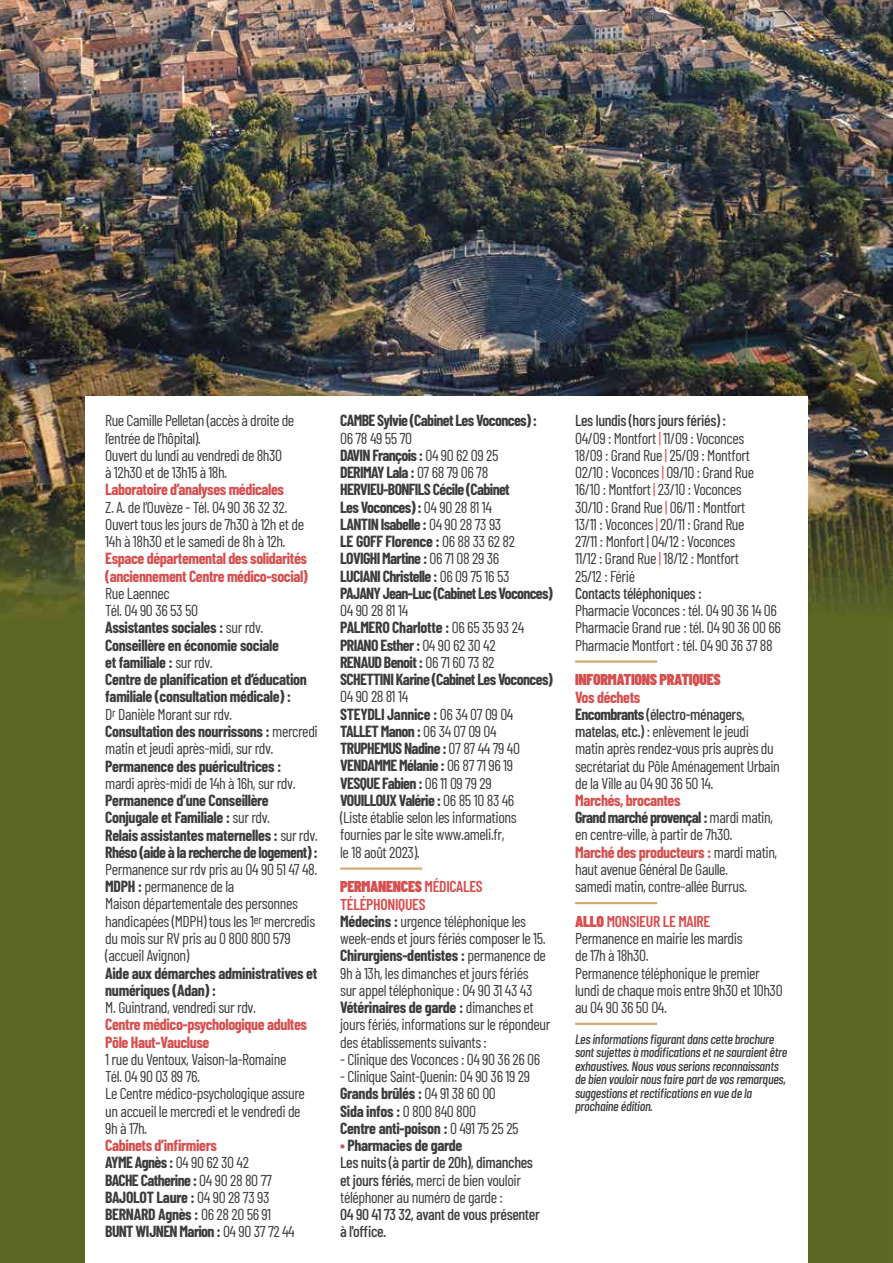
<style>
.page{position:relative;width:893px;height:1263px;background:#fff}
.page>*{position:absolute;margin:0;border:0;box-sizing:border-box;transform-origin:0 0}
.t1{font:15.75px/17.2px "Barlow Condensed";letter-spacing:-.025em;color:#3c3c3b}
.t2{font:700 15.75px/17.2px "Barlow Condensed";letter-spacing:-.025em;color:#3c3c3b}
.t3{font:500 15.75px/17.2px "Barlow Condensed";letter-spacing:-.025em;color:#3c3c3b}
.t4{font:700 15.75px/17.2px "Barlow Condensed";letter-spacing:-.025em;color:#d64f4f}
.t5{font:900 15.75px "Barlow Condensed";letter-spacing:-.02em;color:#d64f4f}
.t6{font:italic 500 13.5px/13.5px "Barlow Condensed";letter-spacing:-.02em;color:#3c3c3b}
.s1{font-weight:400}
.s2{font-weight:700}
.s3{color:#d64f4f}
.s4{font-weight:900;color:#d64f4f}
.s5{font-weight:600;color:#d64f4f}
.s6{font-weight:700;color:#d64f4f}
.s7{font-weight:500}
</style>
<div class="page">
<img style="left:0;top:0;width:893px;height:1263px">
<div style="left:85px;top:396px;width:723px;height:867px;background:#fff"></div>
<hr style="left:340px;top:867px;width:82px;height:3px;background:#d4aa73">
<hr style="left:575px;top:660px;width:82px;height:3px;background:#d4aa73">
<hr style="left:575px;top:902px;width:82px;height:2px;background:#d4aa73">
<hr style="left:575px;top:1023px;width:82px;height:2px;background:#d4aa73">
<p class="t1" style="left:105px;top:411px;width:191px">Rue Camille Pelletan (accès à droite de l’entrée de l’hôpital).<br>Ouvert du lundi au vendredi de 8h30<br>à 12h30 et de 13h15 à 18h.</p>
<p class="t4" style="left:105px;top:480px;width:180px">Laboratoire d’analyses médicales</p>
<p class="t1" style="left:105px;top:497px;width:200px">Z. A. de l’Ouvèze - Tél. 04 90 36 32 32.<br>Ouvert tous les jours de 7h30 à 12h et de<br>14h à 18h30 et le samedi de 8h à 12h.</p>
<p class="t4" style="left:105px;top:549px;width:204px">Espace départemental des solidarités (anciennement Centre médico-social)</p>
<p class="t2" style="left:105px;top:584px;width:214px"><span class="s1">Rue Laennec<br>Tél. 04 90 36 53 50<br></span>Assistantes sociales : <span class="s1">sur rdv.<br></span>Conseillère en économie sociale<br>et familiale : <span class="s1">sur rdv.<br></span>Centre de planification et d’éducation familiale (consultation médicale) :<br><span class="s1">D</span><sup>r</sup> <span class="s1">Danièle Morant sur rdv.<br></span>Consultation des nourrissons : <span class="s1">mercredi matin et jeudi après-midi, sur rdv.</span></p>
<p class="t2" style="left:105px;top:756px;width:178px">Permanence des puéricultrices :</p>
<p class="t1" style="left:105px;top:773px;width:192px">mardi après-midi de 14h à 16h, sur rdv.</p>
<p class="t2" style="left:105px;top:791px;width:214px">Permanence d’une Conseillère Conjugale et Familiale : <span class="s1">sur rdv.<br></span>Relais assistantes maternelles : <span class="s1">sur rdv.<br></span>Rhéso (aide à la recherche de logement) :</p>
<p class="t1" style="left:105px;top:859px;width:214px">Permanence sur rdv pris au 04 90 51 47 48.<br><span class="s2">MDPH :</span> permanence de la<br>Maison départementale des personnes handicapées (MDPH) tous les 1<sup>er</sup> mercredis du mois sur RV pris au 0 800 800 579 (accueil Avignon)</p>
<p class="t2" style="left:105px;top:963px;width:214px">Aide aux démarches administratives et numériques (Adan) :</p>
<p class="t1" style="left:105px;top:997px;width:152px">M. Guintrand, vendredi sur rdv.</p>
<p class="t4" style="left:105px;top:1015px;width:203px">Centre médico-psychologique adultes<br>Pôle Haut-Vaucluse</p>
<p class="t1" style="left:105px;top:1049px;width:201px">1 rue du Ventoux, Vaison-la-Romaine<br>Tél. 04 90 03 89 76.<br>Le Centre médico-psychologique assure un accueil le mercredi et le vendredi de<br>9h à 17h.</p>
<p class="t2" style="left:105px;top:1136px;width:191px"><span class="s3">Cabinets d’infirmiers<br></span>AYME Agnès : <span class="s1">04 90 62 30 42<br></span>BACHE Catherine : <span class="s1">04 90 28 80 77<br></span>BAJOLOT Laure : <span class="s1">04 90 28 73 93<br></span>BERNARD Agnès : <span class="s1">06 28 20 56 91<br></span>BUNT WIJNEN Marion : <span class="s1">04 90 37 72 44</span></p>
<p class="t2" style="left:340px;top:411px;width:199px">CAMBE Sylvie (Cabinet Les Voconces) :</p>
<p class="t2" style="left:340px;top:428px;width:214px"><span class="s1">06 78 49 55 70<br></span>DAVIN François : <span class="s1">04 90 62 09 25<br></span>DERIMAY Lala : <span class="s1">07 68 79 06 78<br></span>HERVIEU-BONFILS Cécile (Cabinet<br>Les Voconces) : <span class="s1">04 90 28 81 14<br></span>LANTIN Isabelle : <span class="s1">04 90 28 73 93<br></span>LE GOFF Florence : <span class="s1">06 88 33 62 82<br></span>LOVIGHI Martine : <span class="s1">06 71 08 29 36<br></span>LUCIANI Christelle : <span class="s1">06 09 75 16 53<br></span>PAJANY Jean-Luc (Cabinet Les Voconces)</p>
<p class="t2" style="left:340px;top:601px;width:214px"><span class="s1">04 90 28 81 14<br></span>PALMERO Charlotte : <span class="s1">06 65 35 93 24<br></span>PRIANO Esther : <span class="s1">04 90 62 30 42<br></span>RENAUD Benoit : <span class="s1">06 71 60 73 82<br></span>SCHETTINI Karine (Cabinet Les Voconces)</p>
<p class="t1" style="left:340px;top:687px;width:181px">04 90 28 81 14<br><span class="s2">STEYDLI Jannice :</span> 06 34 07 09 04<br><span class="s2">TALLET Manon :</span> 06 34 07 09 04<br><span class="s2">TRUPHEMUS Nadine :</span> 07 87 44 79 40<br><span class="s2">VENDAMME Mélanie :</span> 06 87 71 96 19<br><span class="s2">VESQUE Fabien :</span> 06 11 09 79 29<br><span class="s2">VOUILLOUX Valérie :</span> 06 85 10 83 46 (Liste établie selon les informations fournies par le site www.ameli.fr,<br>le 18 août 2023).</p>
<p class="t1" style="left:340px;top:877px;width:212px"><span class="s4">PERMANENCES</span> <span class="s5">MÉDICALES TÉLÉPHONIQUES<br></span><span class="s2">Médecins :</span> urgence téléphonique les week-ends et jours fériés composer le 15.<br><span class="s2">Chirurgiens-dentistes :</span> permanence de 9h à 13h, les dimanches et jours fériés<br>sur appel téléphonique : 04 90 31 43 43<br><span class="s2">Vétérinaires de garde :</span> dimanches et jours fériés, informations sur le répondeur des établissements suivants :</p>
<p class="t1" style="left:340px;top:1049px;width:202px">- Clinique des Voconces : 04 90 36 26 06</p>
<p class="t1" style="left:340px;top:1066px;width:191px">- Clinique Saint-Quenin: 04 90 36 19 29<br><span class="s2">Grands brûlés :</span> 04 91 38 60 00<br><span class="s2">Sida infos :</span> 0 800 840 800<br><span class="s2">Centre anti-poison :</span> 0 491 75 25 25</p>
<p class="t3" style="left:340px;top:1135px;width:194px"><span class="s6">•</span> <span class="s2">Pharmacies de garde<br></span>Les nuits (à partir de 20h), dimanches et jours fériés, <span class="s1">merci de bien vouloir téléphoner au numéro de garde :</span></p>
<p class="t3" style="left:340px;top:1204px;width:201px">04 90 41 73 32, avant de vous présenter à l'office.</p>
<p class="t1" style="left:575px;top:411px;width:180px"><span class="s7">Les lundis (hors jours fériés) :<br></span>04/09 : Montfort <span class="s3">|</span> 11/09 : Voconces<br>18/09 : Grand Rue <span class="s3">|</span> 25/09 : Montfort<br>02/10 : Voconces <span class="s3">|</span> 09/10 : Grand Rue<br>16/10 : Montfort <span class="s3">|</span> 23/10 : Voconces<br>30/10 : Grand Rue <span class="s3">|</span> 06/11 : Montfort<br>13/11 : Voconces <span class="s3">|</span> 20/11 : Grand Rue<br>27/11 : Monfort | 04/12 : Voconces<br>11/12 : Grand Rue <span class="s3">|</span> 18/12 : Montfort<br>25/12 : Férié</p>
<p class="t3" style="left:575px;top:583px;width:128px">Contacts téléphoniques :</p>
<p class="t1" style="left:575px;top:601px;width:207px">Pharmacie Voconces : tél. 04 90 36 14 06<br>Pharmacie Grand rue : tél. 04 90 36 00 66<br>Pharmacie Montfort : tél. 04 90 36 37 88</p>
<p class="t5" style="left:575px;top:668px;width:147px">INFORMATIONS PRATIQUES</p>
<p class="t1" style="left:575px;top:687px;width:206px"><span class="s6">Vos déchets<br></span><span class="s2">Encombrants</span> <span class="s7">(électro-ménagers, matelas, etc.)</span> : enlèvement le jeudi matin après rendez-vous pris auprès du secrétariat du Pôle Aménagement Urbain de la Ville au 04 90 36 50 14.</p>
<p class="t1" style="left:575px;top:790px;width:204px"><span class="s6">Marchés, brocantes<br></span><span class="s2">Grand marché provençal :</span> mardi matin, en centre-ville, à partir de 7h30.<br><span class="s6">Marché des producteurs :</span> mardi matin, haut avenue Général De Gaulle.<br>samedi matin, contre-allée Burrus.</p>
<p class="t1" style="left:575px;top:911px;width:209px"><span class="s4">ALLO</span> <span class="s5">MONSIEUR LE MAIRE<br></span>Permanence en mairie les mardis<br>de 17h à 18h30.<br>Permanence téléphonique le premier lundi de chaque mois entre 9h30 et 10h30 au 04 90 36 50 04.</p>
<p class="t6" style="left:575px;top:1031px;width:214px">Les informations figurant dans cette brochure sont sujettes à modifications et ne sauraient être exhaustives. Nous vous serions reconnaissants de bien vouloir nous faire part de vos remarques, suggestions et rectifications en vue de la prochaine édition.</p>
</div>
